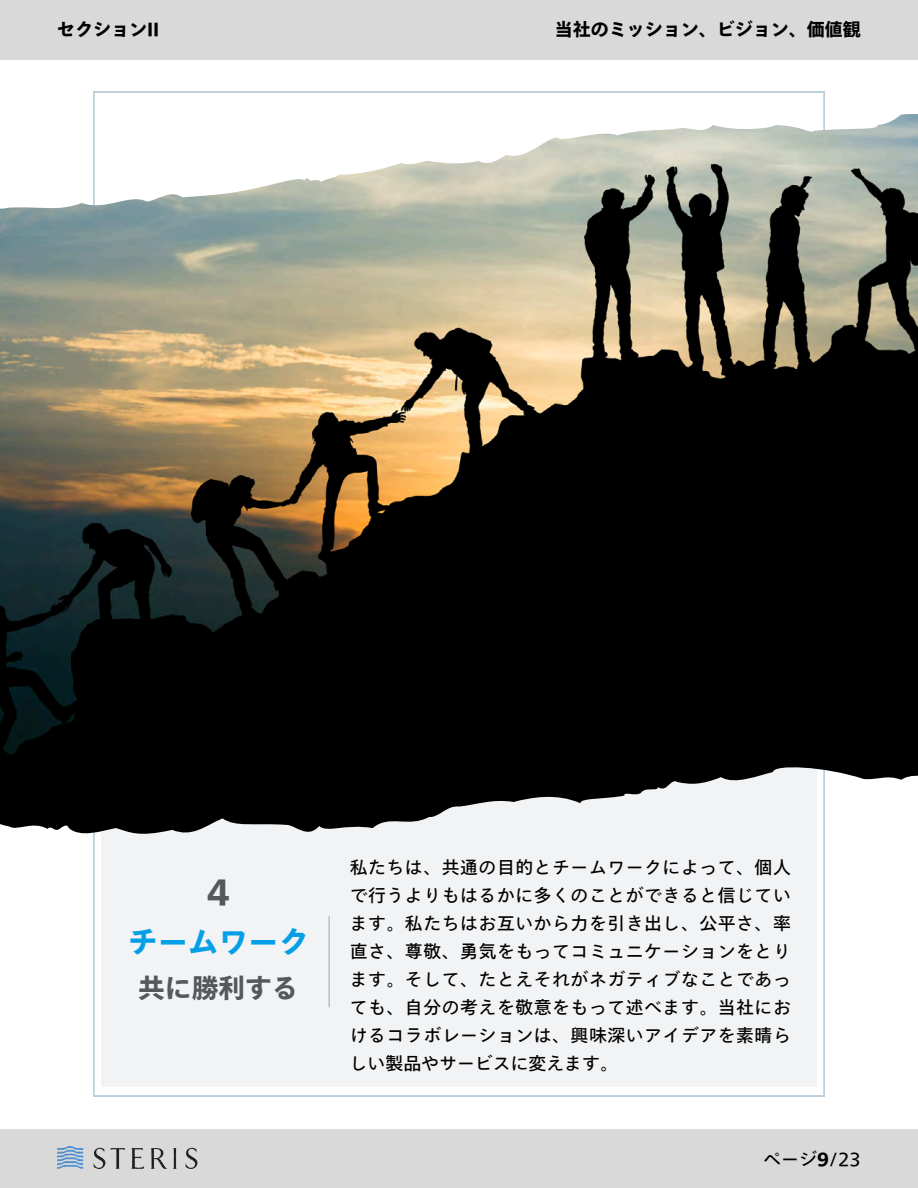
<style>
.page{position:relative;width:918px;height:1188px;background:#fff}
.page>*{position:absolute;margin:0;border:0;box-sizing:border-box;transform-origin:0 0}
.t1{font:800 34.5px "Tazugane Gothic Std N";color:#57585b}
.t2{font:800 30.15px "Tazugane Gothic Std N";color:#049fe6}
.t3{font:800 26.7px "Tazugane Gothic Std N";color:#57585b}
.t4{font:800 18px "Tazugane Gothic Std N";color:#000}
.t5{font:18px "Tazugane Gothic Std N";color:#000}
.t6{font:17.85px/28.2px "Tazugane Gothic Std N";letter-spacing:.03em;color:#000;text-align:justify}
.s1{font-weight:800}
</style>
<div class="page">
<div style="left:101px;top:733px;width:716px;height:354px;background:#f2f3f5"></div>
<img style="left:0;top:110px;width:918px;height:724px">
<hr style="left:329px;top:916px;width:1px;height:91px;background:#000">
<div style="left:0;top:1130px;width:918px;height:58px;background:#d9d9d9"></div>
<img style="left:57px;top:1146px;width:141px;height:23px">
<div style="left:0;top:0;width:918px;height:59px;background:#d9d9d9"></div>
<h1 class="t4" style="left:57px;top:20px;width:104px">セクションII</h1>
<p class="t4" style="left:555px;top:20px;width:308px">当社のミッション、ビジョン、価値観</p>
<p class="t1" style="left:207px;top:875px;width:24px">4</p>
<h2 class="t2" style="left:128px;top:927px;width:183px">チームワーク</h2>
<p class="t3" style="left:138px;top:975px;width:162px">共に勝利する</p>
<p class="t6" style="left:350px;top:853px;width:443px">私たちは、共通の目的とチームワークによって、個人で行うよりもはるかに多くのことができると信じています。私たちはお互いから力を引き出し、公平さ、率直さ、尊敬、勇気をもってコミュニケーションをとります。そして、たとえそれがネガティブなことであっても、自分の考えを敬意をもって述べます。当社におけるコラボレーションは、興味深いアイデアを素晴らしい製品やサービスに変えます。</p>
<p class="t5" style="left:763px;top:1150px;width:99px">ページ<span class="s1">9</span>/23</p>
</div>
